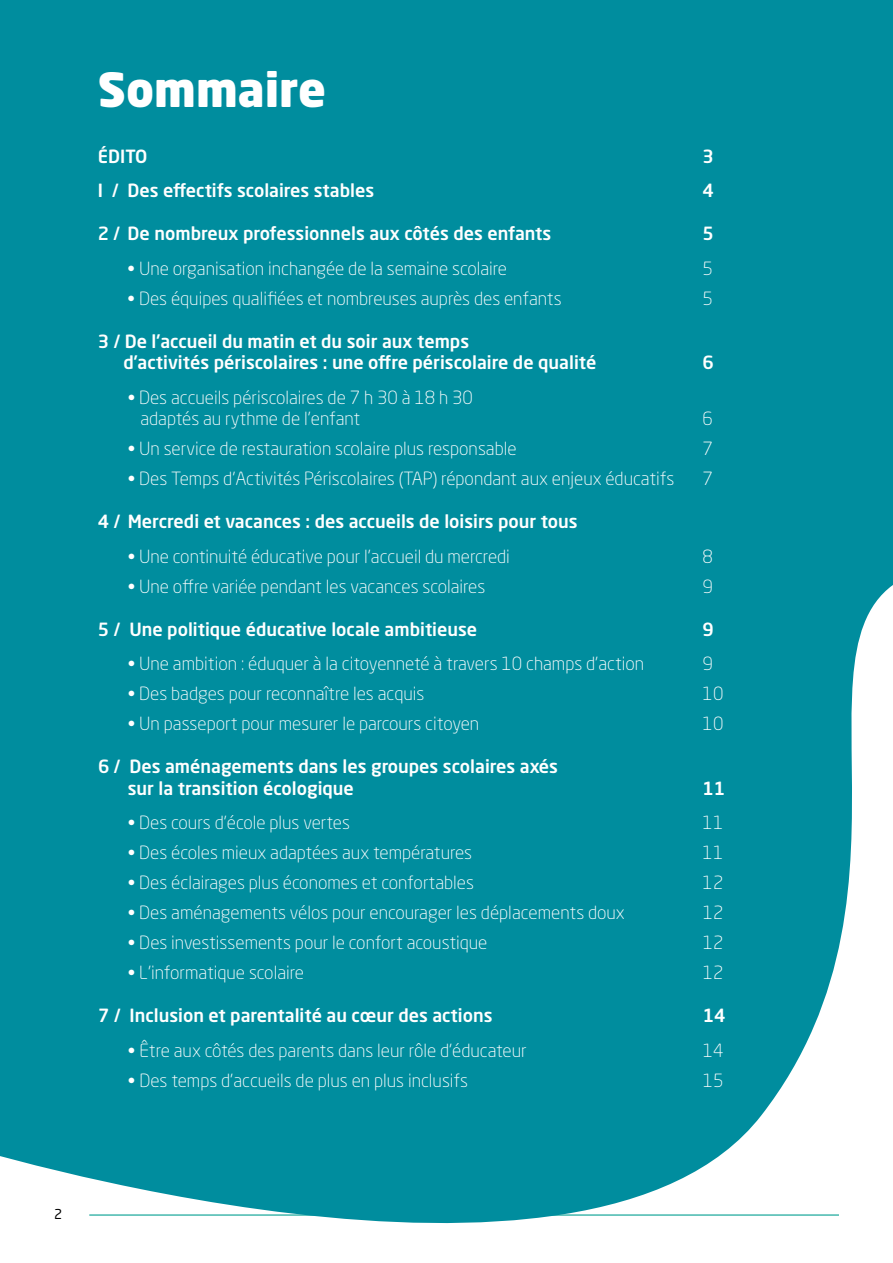
<style>
.page{position:relative;width:893px;height:1263px;background:#fff}
.page>*{position:absolute;margin:0;border:0;box-sizing:border-box;transform-origin:0 0}
.t1{font:900 46.5px "Neo Sans Std";color:#fff}
.t2{font:300 18px/21.6px "Neo Sans Std";color:#fff}
.t3{font:500 18px/21.6px "Neo Sans Std";color:#fff}
.t4{font:13.5px "Neo Sans Std";color:#000}
</style>
<div class="page">
<div style="left:0;top:0;width:893px;height:1224px;background:#008d9e"></div>
<h1 class="t1" style="left:98px;top:59px;width:230px">Sommaire</h1>
<p class="t3" style="left:98px;top:145px;width:51px">ÉDITO</p>
<p class="t3" style="left:702px;top:145px;width:13px">3</p>
<p class="t3" style="left:98px;top:179px;width:278px">I / Des effectifs scolaires stables</p>
<p class="t3" style="left:702px;top:179px;width:13px">4</p>
<p class="t3" style="left:98px;top:222px;width:455px">2 / De nombreux professionnels aux côtés des enfants</p>
<p class="t3" style="left:702px;top:222px;width:13px">5</p>
<p class="t2" style="left:128px;top:257px;width:381px">• Une organisation inchangée de la semaine scolaire</p>
<p class="t2" style="left:702px;top:257px;width:12px">5</p>
<p class="t2" style="left:128px;top:287px;width:436px">• Des équipes qualifiées et nombreuses auprès des enfants</p>
<p class="t2" style="left:702px;top:287px;width:12px">5</p>
<p class="t3" style="left:123px;top:330px;width:475px;text-indent:-26px">3 / De l’accueil du matin et du soir aux temps<br>d’activités périscolaires : une offre périscolaire de qualité</p>
<p class="t3" style="left:702px;top:351px;width:13px">6</p>
<p class="t2" style="left:140px;top:386px;width:334px;text-indent:-13px">• Des accueils périscolaires de 7 h 30 à 18 h 30 adaptés au rythme de l’enfant</p>
<p class="t2" style="left:702px;top:408px;width:12px">6</p>
<p class="t2" style="left:128px;top:438px;width:390px">• Un service de restauration scolaire plus responsable</p>
<p class="t2" style="left:702px;top:438px;width:12px">7</p>
<p class="t2" style="left:128px;top:468px;width:548px">• Des Temps d’Activités Périscolaires (TAP) répondant aux enjeux éducatifs</p>
<p class="t2" style="left:702px;top:468px;width:12px">7</p>
<p class="t3" style="left:98px;top:510px;width:481px">4 / Mercredi et vacances : des accueils de loisirs pour tous</p>
<p class="t2" style="left:128px;top:545px;width:384px">• Une continuité éducative pour l’accueil du mercredi</p>
<p class="t2" style="left:702px;top:545px;width:12px">8</p>
<p class="t2" style="left:128px;top:575px;width:359px">• Une offre variée pendant les vacances scolaires</p>
<p class="t2" style="left:702px;top:575px;width:12px">9</p>
<p class="t3" style="left:98px;top:618px;width:381px">5 / Une politique éducative locale ambitieuse</p>
<p class="t3" style="left:702px;top:618px;width:13px">9</p>
<p class="t2" style="left:128px;top:652px;width:518px">• Une ambition : éduquer à la citoyenneté à travers 10 champs d’action</p>
<p class="t2" style="left:702px;top:652px;width:12px">9</p>
<p class="t2" style="left:128px;top:682px;width:298px">• Des badges pour reconnaître les acquis</p>
<p class="t2" style="left:703px;top:682px;width:22px">10</p>
<p class="t2" style="left:128px;top:712px;width:353px">• Un passeport pour mesurer le parcours citoyen</p>
<p class="t2" style="left:703px;top:712px;width:22px">10</p>
<p class="t3" style="left:128px;top:755px;width:432px;text-indent:-30px">6 / Des aménagements dans les groupes scolaires axés sur la transition écologique</p>
<p class="t3" style="left:703px;top:777px;width:24px">11</p>
<p class="t2" style="left:128px;top:811px;width:224px">• Des cours d’école plus vertes</p>
<p class="t2" style="left:703px;top:811px;width:22px">11</p>
<p class="t2" style="left:128px;top:841px;width:346px">• Des écoles mieux adaptées aux températures</p>
<p class="t2" style="left:703px;top:841px;width:22px">11</p>
<p class="t2" style="left:128px;top:871px;width:348px">• Des éclairages plus économes et confortables</p>
<p class="t2" style="left:703px;top:871px;width:22px">12</p>
<p class="t2" style="left:128px;top:902px;width:498px">• Des aménagements vélos pour encourager les déplacements doux</p>
<p class="t2" style="left:703px;top:902px;width:22px">12</p>
<p class="t2" style="left:128px;top:932px;width:361px">• Des investissements pour le confort acoustique</p>
<p class="t2" style="left:703px;top:932px;width:22px">12</p>
<p class="t2" style="left:128px;top:962px;width:178px">• L’informatique scolaire</p>
<p class="t2" style="left:703px;top:962px;width:22px">12</p>
<p class="t3" style="left:98px;top:1004px;width:396px">7 / Inclusion et parentalité au cœur des actions</p>
<p class="t3" style="left:703px;top:1004px;width:24px">14</p>
<p class="t2" style="left:128px;top:1039px;width:400px">• Être aux côtés des parents dans leur rôle d’éducateur</p>
<p class="t2" style="left:703px;top:1039px;width:22px">14</p>
<p class="t2" style="left:128px;top:1069px;width:341px">• Des temps d’accueils de plus en plus inclusifs</p>
<p class="t2" style="left:703px;top:1069px;width:22px">15</p>
<p class="t4" style="left:54px;top:1206px;width:10px">2</p>
</div>
